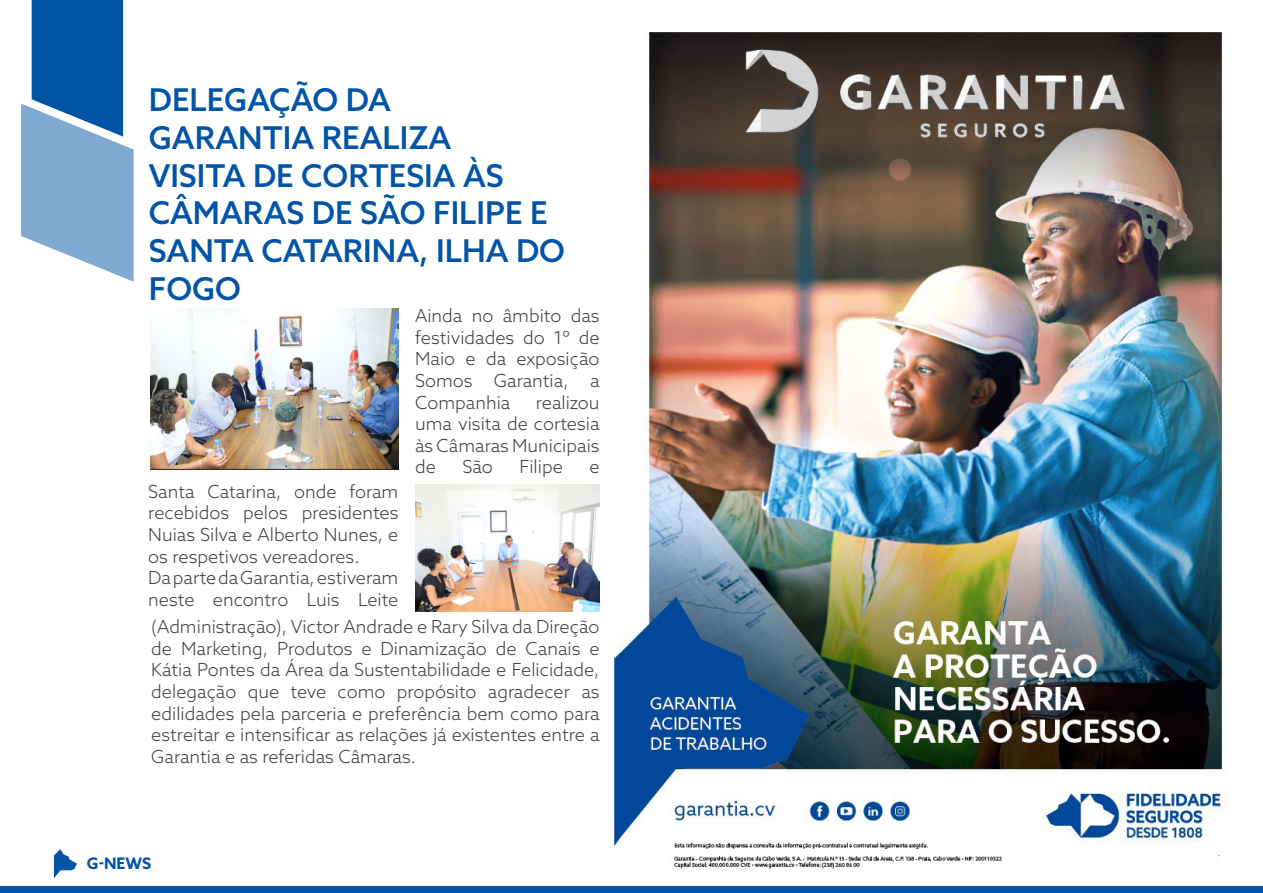
<style>
.page{position:relative;width:1263px;height:893px;background:#fff}
.page>*{position:absolute;margin:0;border:0;box-sizing:border-box;transform-origin:0 0}
.t1{font:500 31.35px/37.7px "Azo Sans";color:#0154a6}
.t2{font:300 18px/21.6px "Azo Sans";color:#3e3e3f;text-align:justify}
.t3{font:700 15.9px "Azo Sans";color:#0054a6}
</style>
<div class="page">
<div style="left:0;top:886px;width:1263px;height:7px;background:#0154a6"></div>
<svg style="left:21px;top:0;width:113px;height:282px"></svg>
<svg style="left:54px;top:849px;width:23px;height:29px"></svg>
<img style="left:415px;top:484px;width:185px;height:128px">
<img style="left:151px;top:308px;width:247px;height:162px">
<img style="left:614px;top:32px;width:612px;height:837px">
<p class="t1" style="left:149px;top:81px;width:244px">DELEGAÇÃO DA</p>
<p class="t1" style="left:149px;top:119px;width:304px">GARANTIA REALIZA</p>
<p class="t1" style="left:149px;top:156px;width:418px">VISITA DE CORTESIA ÀS<br>CÂMARAS DE SÃO FILIPE E<br>SANTA CATARINA, ILHA DO<br>FOGO</p>
<p class="t2" style="left:415px;top:305px;width:186px">Ainda no âmbito das festividades do 1º de Maio e da exposição Somos Garantia, a Companhia</p>
<p class="t2" style="left:415px;top:391px;width:186px;text-indent:121px">realizou uma visita de cortesia às Câmaras Municipais de</p>
<p class="t2" style="left:462px;top:456px;width:32px">São</p>
<p class="t2" style="left:519px;top:456px;width:45px">Filipe</p>
<p class="t2" style="left:589px;top:456px;width:12px">e</p>
<p class="t2" style="left:148px;top:480px;width:252px">Santa Catarina, onde foram recebidos pelos presidentes Nuias Silva e Alberto Nunes, e os respetivos vereadores.</p>
<p class="t2" style="left:148px;top:567px;width:252px">Da parte da Garantia, estiveram neste encontro Luis Leite</p>
<p class="t2" style="left:151px;top:616px;width:450px">(Administração), Victor Andrade e Rary Silva da Direção de Marketing, Produtos e Dinamização de Canais e Kátia Pontes da Área da Sustentabilidade e Felicidade, delegação que teve como propósito agradecer as edilidades pela parceria e preferência bem como para estreitar e intensificar as relações já existentes entre a Garantia e as referidas Câmaras.</p>
<p class="t3" style="left:87px;top:852px;width:66px">G-NEWS</p>
</div>
